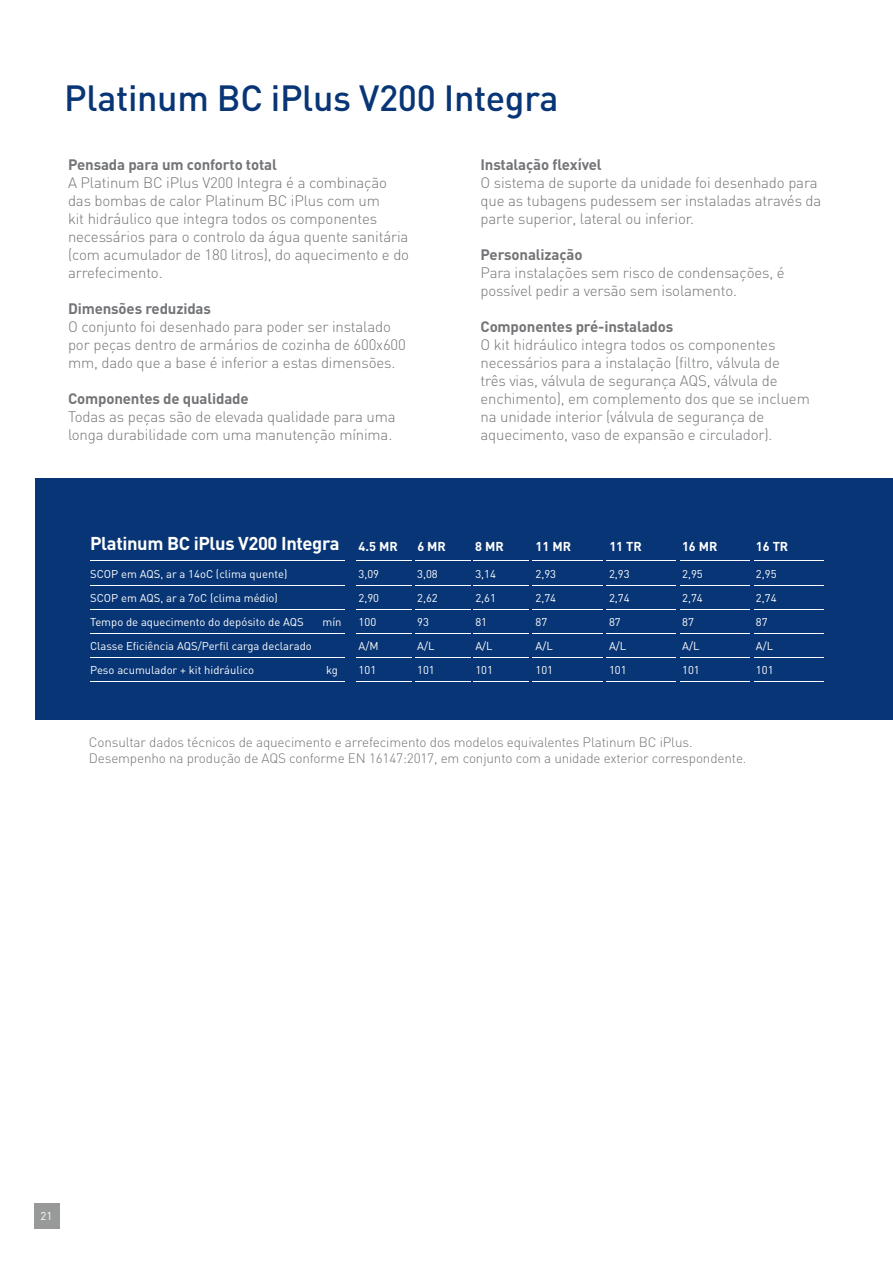
<style>
.page{position:relative;width:893px;height:1263px;background:#fff}
.page>*{position:absolute;margin:0;border:0;box-sizing:border-box;transform-origin:0 0}
.t1{font:500 36px "DIN";letter-spacing:-.01em;color:#083575}
.t2{font:700 18.45px "DIN";letter-spacing:-.02em;color:#fff}
.t3{font:300 15px/18px "DIN";letter-spacing:-.01em;color:#727477}
.t4{font:700 15px "DIN";letter-spacing:-.01em;color:#727477}
.t5{font:300 13.5px "DIN";letter-spacing:-.01em;color:#727477}
.t6{font:700 12.75px "DIN";color:#fff}
.t7{font:11.25px "DIN";color:#fff}
</style>
<div class="page">
<div style="left:35px;top:478px;width:858px;height:242px;background:#083575"></div>
<hr style="left:90px;top:586px;width:254px;height:1px;background:#fff">
<hr style="left:90px;top:560px;width:254px;height:1px;background:#fff">
<hr style="left:90px;top:610px;width:254px;height:1px;background:#fff">
<hr style="left:90px;top:634px;width:254px;height:1px;background:#fff">
<hr style="left:90px;top:658px;width:254px;height:1px;background:#fff">
<hr style="left:90px;top:682px;width:254px;height:1px;background:#fff">
<hr style="left:356px;top:586px;width:56px;height:1px;background:#fff">
<hr style="left:532px;top:586px;width:70px;height:1px;background:#fff">
<hr style="left:356px;top:560px;width:56px;height:1px;background:#fff">
<hr style="left:532px;top:560px;width:70px;height:1px;background:#fff">
<hr style="left:356px;top:610px;width:56px;height:1px;background:#fff">
<hr style="left:532px;top:610px;width:70px;height:1px;background:#fff">
<hr style="left:356px;top:634px;width:56px;height:1px;background:#fff">
<hr style="left:532px;top:634px;width:70px;height:1px;background:#fff">
<hr style="left:356px;top:658px;width:56px;height:1px;background:#fff">
<hr style="left:532px;top:658px;width:70px;height:1px;background:#fff">
<hr style="left:356px;top:682px;width:56px;height:1px;background:#fff">
<hr style="left:532px;top:682px;width:70px;height:1px;background:#fff">
<hr style="left:415px;top:586px;width:55px;height:1px;background:#fff">
<hr style="left:606px;top:586px;width:70px;height:1px;background:#fff">
<hr style="left:415px;top:560px;width:55px;height:1px;background:#fff">
<hr style="left:606px;top:560px;width:70px;height:1px;background:#fff">
<hr style="left:415px;top:610px;width:55px;height:1px;background:#fff">
<hr style="left:606px;top:610px;width:70px;height:1px;background:#fff">
<hr style="left:415px;top:634px;width:55px;height:1px;background:#fff">
<hr style="left:606px;top:634px;width:70px;height:1px;background:#fff">
<hr style="left:415px;top:658px;width:55px;height:1px;background:#fff">
<hr style="left:606px;top:658px;width:70px;height:1px;background:#fff">
<hr style="left:415px;top:682px;width:55px;height:1px;background:#fff">
<hr style="left:606px;top:682px;width:70px;height:1px;background:#fff">
<hr style="left:473px;top:586px;width:56px;height:1px;background:#fff">
<hr style="left:680px;top:586px;width:70px;height:1px;background:#fff">
<hr style="left:754px;top:586px;width:69px;height:1px;background:#fff">
<hr style="left:473px;top:560px;width:56px;height:1px;background:#fff">
<hr style="left:680px;top:560px;width:70px;height:1px;background:#fff">
<hr style="left:754px;top:560px;width:70px;height:1px;background:#fff">
<hr style="left:473px;top:610px;width:56px;height:1px;background:#fff">
<hr style="left:680px;top:610px;width:70px;height:1px;background:#fff">
<hr style="left:754px;top:610px;width:69px;height:1px;background:#fff">
<hr style="left:473px;top:634px;width:56px;height:1px;background:#fff">
<hr style="left:680px;top:634px;width:70px;height:1px;background:#fff">
<hr style="left:754px;top:634px;width:69px;height:1px;background:#fff">
<hr style="left:473px;top:658px;width:56px;height:1px;background:#fff">
<hr style="left:680px;top:658px;width:70px;height:1px;background:#fff">
<hr style="left:754px;top:658px;width:69px;height:1px;background:#fff">
<hr style="left:473px;top:682px;width:56px;height:1px;background:#fff">
<hr style="left:680px;top:682px;width:70px;height:1px;background:#fff">
<hr style="left:754px;top:682px;width:69px;height:1px;background:#fff">
<div style="left:34px;top:1203px;width:26px;height:26px;background:#989a9a"></div>
<p class="t1" style="left:64px;top:75px;width:496px">Platinum BC iPlus V200 Integra</p>
<p class="t4" style="left:68px;top:154px;width:210px">Pensada para um conforto total</p>
<p class="t3" style="left:68px;top:173px;width:343px">A Platinum BC iPlus V200 Integra é a combinação das bombas de calor Platinum BC iPlus com um<br>kit hidráulico que integra todos os componentes necessários para o controlo da água quente sanitária (com acumulador de 180 litros), do aquecimento e do arrefecimento.</p>
<p class="t4" style="left:68px;top:298px;width:144px">Dimensões reduzidas</p>
<p class="t3" style="left:68px;top:317px;width:339px">O conjunto foi desenhado para poder ser instalado por peças dentro de armários de cozinha de 600x600 mm, dado que a base é inferior a estas dimensões.</p>
<p class="t4" style="left:68px;top:388px;width:182px">Componentes de qualidade</p>
<p class="t3" style="left:68px;top:407px;width:329px">Todas as peças são de elevada qualidade para uma longa durabilidade com uma manutenção mínima.</p>
<p class="t4" style="left:480px;top:154px;width:123px">Instalação flexível</p>
<p class="t3" style="left:480px;top:173px;width:342px">O sistema de suporte da unidade foi desenhado para que as tubagens pudessem ser instaladas através da parte superior, lateral ou inferior.</p>
<p class="t4" style="left:480px;top:244px;width:104px">Personalização</p>
<p class="t3" style="left:480px;top:263px;width:306px">Para instalações sem risco de condensações, é possível pedir a versão sem isolamento.</p>
<p class="t4" style="left:480px;top:316px;width:194px">Componentes pré-instalados</p>
<p class="t3" style="left:480px;top:335px;width:331px">O kit hidráulico integra todos os componentes necessários para a instalação (filtro, válvula de<br>três vias, válvula de segurança AQS, válvula de enchimento), em complemento dos que se incluem na unidade interior (válvula de segurança de aquecimento, vaso de expansão e circulador).</p>
<p class="t2" style="left:90px;top:531px;width:251px">Platinum BC iPlus V200 Integra</p>
<p class="t6" style="left:359px;top:538px;width:41px">4.5 MR</p>
<p class="t6" style="left:417px;top:538px;width:30px">6 MR</p>
<p class="t6" style="left:475px;top:538px;width:30px">8 MR</p>
<p class="t6" style="left:536px;top:538px;width:37px">11 MR</p>
<p class="t6" style="left:609px;top:538px;width:34px">11 TR</p>
<p class="t6" style="left:682px;top:538px;width:37px">16 MR</p>
<p class="t6" style="left:756px;top:538px;width:34px">16 TR</p>
<p class="t7" style="left:90px;top:567px;width:199px">SCOP em AQS, ar a 14oC (clima quente)</p>
<p class="t7" style="left:90px;top:591px;width:189px">SCOP em AQS, ar a 7oC (clima médio)</p>
<p class="t7" style="left:90px;top:615px;width:215px">Tempo de aquecimento do depósito de AQS</p>
<p class="t7" style="left:90px;top:639px;width:223px">Classe Eficiência AQS/Perfil carga declarado</p>
<p class="t7" style="left:90px;top:663px;width:165px">Peso acumulador + kit hidráulico</p>
<p class="t7" style="left:322px;top:615px;width:21px">mín</p>
<p class="t7" style="left:326px;top:663px;width:13px">kg</p>
<p class="t7" style="left:359px;top:567px;width:22px">3,09</p>
<p class="t7" style="left:359px;top:591px;width:22px">2,90</p>
<p class="t7" style="left:359px;top:615px;width:19px">100</p>
<p class="t7" style="left:359px;top:639px;width:22px">A/M</p>
<p class="t7" style="left:359px;top:663px;width:19px">101</p>
<p class="t7" style="left:417px;top:567px;width:22px">3,08</p>
<p class="t7" style="left:417px;top:591px;width:22px">2,62</p>
<p class="t7" style="left:417px;top:615px;width:13px">93</p>
<p class="t7" style="left:417px;top:639px;width:19px">A/L</p>
<p class="t7" style="left:417px;top:663px;width:19px">101</p>
<p class="t7" style="left:475px;top:567px;width:22px">3,14</p>
<p class="t7" style="left:475px;top:591px;width:22px">2,61</p>
<p class="t7" style="left:475px;top:615px;width:13px">81</p>
<p class="t7" style="left:475px;top:639px;width:19px">A/L</p>
<p class="t7" style="left:475px;top:663px;width:19px">101</p>
<p class="t7" style="left:536px;top:567px;width:22px">2,93</p>
<p class="t7" style="left:536px;top:591px;width:22px">2,74</p>
<p class="t7" style="left:536px;top:615px;width:13px">87</p>
<p class="t7" style="left:536px;top:639px;width:19px">A/L</p>
<p class="t7" style="left:536px;top:663px;width:19px">101</p>
<p class="t7" style="left:609px;top:567px;width:22px">2,93</p>
<p class="t7" style="left:609px;top:591px;width:22px">2,74</p>
<p class="t7" style="left:609px;top:615px;width:13px">87</p>
<p class="t7" style="left:609px;top:639px;width:19px">A/L</p>
<p class="t7" style="left:609px;top:663px;width:19px">101</p>
<p class="t7" style="left:682px;top:567px;width:22px">2,95</p>
<p class="t7" style="left:682px;top:591px;width:22px">2,74</p>
<p class="t7" style="left:682px;top:615px;width:13px">87</p>
<p class="t7" style="left:682px;top:639px;width:19px">A/L</p>
<p class="t7" style="left:682px;top:663px;width:19px">101</p>
<p class="t7" style="left:756px;top:567px;width:22px">2,95</p>
<p class="t7" style="left:756px;top:591px;width:22px">2,74</p>
<p class="t7" style="left:756px;top:615px;width:13px">87</p>
<p class="t7" style="left:756px;top:639px;width:19px">A/L</p>
<p class="t7" style="left:756px;top:663px;width:19px">101</p>
<p class="t5" style="left:89px;top:733px;width:605px">Consultar dados técnicos de aquecimento e arrefecimento dos modelos equivalentes Platinum BC iPlus.</p>
<p class="t5" style="left:89px;top:750px;width:659px">Desempenho na produção de AQS conforme EN 16147:2017, em conjunto com a unidade exterior correspondente.</p>
<p class="t7" style="left:41px;top:1209px;width:13px">21</p>
</div>
